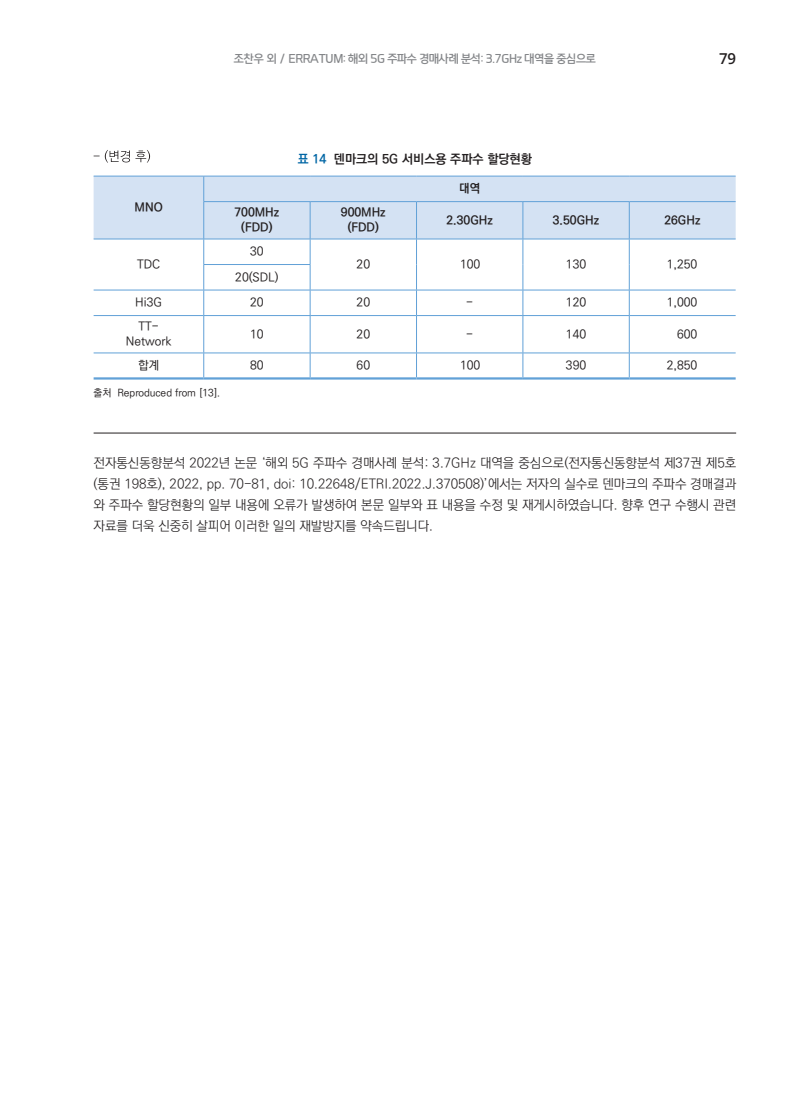
<style>
.page{position:relative;width:800px;height:1106px;background:#fff}
.page>*{position:absolute;margin:0;border:0;box-sizing:border-box;transform-origin:0 0}
.t1{font:600 15px "Open Sans";color:#231f20}
.단락_스타일_3{font:300 13.2px/21px "Ko Pub Dotum";letter-spacing:-.005em;color:#231f20;text-align:justify}
._2022표제목볼드{font:700 12.75px "Ko Pub Dotum";color:#231f20}
._2022테이블{font:500 12px "Ko Pub Dotum";color:#231f20}
._2022테이블-2{font:700 12px "Ko Pub Dotum";color:#231f20}
.t2{font:10.95px "paybooc OTF Bold";letter-spacing:-.02em;color:#848689}
.캡션출처{font:500 10.2px "Ko Pub Dotum";color:#231f20}
.s1{color:#0166a5}
</style>
<div class="page">
<hr style="left:94px;top:433px;width:642px;height:1px;background:#231f20">
<div style="left:94px;top:177px;width:641px;height:62px;background:#d4e2f3"></div>
<hr style="left:94px;top:176px;width:110px;height:1px;background:#61a1d7">
<hr style="left:204px;top:176px;width:106px;height:1px;background:#61a1d7">
<svg style="left:203px;top:176px;width:1px;height:25px"></svg>
<hr style="left:310px;top:176px;width:106px;height:1px;background:#61a1d7">
<hr style="left:416px;top:176px;width:106px;height:1px;background:#61a1d7">
<hr style="left:522px;top:176px;width:107px;height:1px;background:#61a1d7">
<hr style="left:629px;top:176px;width:106px;height:1px;background:#61a1d7">
<hr style="left:203px;top:201px;width:107px;height:1px;background:#61a1d7">
<hr style="left:203px;top:202px;width:1px;height:37px;background:#61a1d7">
<hr style="left:310px;top:201px;width:106px;height:1px;background:#61a1d7">
<hr style="left:310px;top:202px;width:1px;height:37px;background:#61a1d7">
<hr style="left:416px;top:201px;width:106px;height:1px;background:#61a1d7">
<hr style="left:416px;top:202px;width:1px;height:37px;background:#61a1d7">
<hr style="left:522px;top:201px;width:107px;height:1px;background:#61a1d7">
<hr style="left:522px;top:202px;width:1px;height:37px;background:#61a1d7">
<hr style="left:629px;top:201px;width:106px;height:1px;background:#61a1d7">
<hr style="left:629px;top:202px;width:1px;height:37px;background:#61a1d7">
<hr style="left:94px;top:239px;width:110px;height:1px;background:#61a1d7">
<hr style="left:204px;top:239px;width:106px;height:1px;background:#61a1d7">
<hr style="left:310px;top:239px;width:106px;height:1px;background:#61a1d7">
<hr style="left:416px;top:239px;width:106px;height:1px;background:#61a1d7">
<hr style="left:522px;top:239px;width:107px;height:1px;background:#61a1d7">
<hr style="left:629px;top:239px;width:106px;height:1px;background:#61a1d7">
<hr style="left:203px;top:264px;width:107px;height:1px;background:#61a1d7">
<hr style="left:94px;top:290px;width:110px;height:1px;background:#61a1d7">
<hr style="left:204px;top:290px;width:106px;height:1px;background:#61a1d7">
<svg style="left:203px;top:239px;width:1px;height:76px"></svg>
<hr style="left:310px;top:290px;width:106px;height:1px;background:#61a1d7">
<svg style="left:310px;top:239px;width:1px;height:76px"></svg>
<hr style="left:416px;top:290px;width:106px;height:1px;background:#61a1d7">
<svg style="left:416px;top:239px;width:1px;height:76px"></svg>
<hr style="left:522px;top:290px;width:107px;height:1px;background:#61a1d7">
<svg style="left:522px;top:239px;width:1px;height:76px"></svg>
<hr style="left:629px;top:290px;width:106px;height:1px;background:#61a1d7">
<svg style="left:629px;top:239px;width:1px;height:76px"></svg>
<hr style="left:94px;top:315px;width:110px;height:1px;background:#61a1d7">
<hr style="left:204px;top:315px;width:106px;height:1px;background:#61a1d7">
<hr style="left:203px;top:316px;width:1px;height:37px;background:#61a1d7">
<hr style="left:310px;top:315px;width:106px;height:1px;background:#61a1d7">
<hr style="left:310px;top:316px;width:1px;height:37px;background:#61a1d7">
<hr style="left:416px;top:315px;width:106px;height:1px;background:#61a1d7">
<hr style="left:416px;top:316px;width:1px;height:37px;background:#61a1d7">
<hr style="left:522px;top:315px;width:107px;height:1px;background:#61a1d7">
<hr style="left:522px;top:316px;width:1px;height:37px;background:#61a1d7">
<hr style="left:629px;top:315px;width:106px;height:1px;background:#61a1d7">
<hr style="left:629px;top:316px;width:1px;height:37px;background:#61a1d7">
<hr style="left:94px;top:353px;width:110px;height:1px;background:#61a1d7">
<hr style="left:204px;top:353px;width:106px;height:1px;background:#61a1d7">
<svg style="left:203px;top:353px;width:1px;height:24px"></svg>
<hr style="left:310px;top:353px;width:106px;height:1px;background:#61a1d7">
<svg style="left:310px;top:353px;width:1px;height:24px"></svg>
<hr style="left:416px;top:353px;width:106px;height:1px;background:#61a1d7">
<svg style="left:416px;top:353px;width:1px;height:24px"></svg>
<hr style="left:522px;top:353px;width:107px;height:1px;background:#61a1d7">
<svg style="left:522px;top:353px;width:1px;height:24px"></svg>
<hr style="left:629px;top:353px;width:106px;height:1px;background:#61a1d7">
<svg style="left:629px;top:353px;width:1px;height:24px"></svg>
<hr style="left:94px;top:377px;width:110px;height:2px;background:#61a1d7">
<hr style="left:204px;top:377px;width:106px;height:2px;background:#61a1d7">
<hr style="left:310px;top:377px;width:106px;height:2px;background:#61a1d7">
<hr style="left:416px;top:377px;width:106px;height:2px;background:#61a1d7">
<hr style="left:522px;top:377px;width:107px;height:2px;background:#61a1d7">
<hr style="left:629px;top:377px;width:106px;height:2px;background:#61a1d7">
<svg style="left:94px;top:150px;width:56px;height:13px"></svg>
<p class="t2" style="left:234px;top:52px;width:363px">조찬우 외 / ERRATUM: 해외 5G 주파수 경매사례 분석: 3.7GHz 대역을 중심으로</p>
<p class="t1" style="left:718px;top:48px;width:19px">79</p>
<p class="_2022표제목볼드" style="left:298px;top:152px;width:235px"><span class="s1">표 14</span> 덴마크의 5G 서비스용 주파수 할당현황</p>
<p class="_2022테이블-2" style="left:134px;top:201px;width:30px">MNO</p>
<p class="_2022테이블" style="left:137px;top:258px;width:25px">TDC</p>
<p class="_2022테이블-2" style="left:234px;top:206px;width:46px">700MHz</p>
<p class="_2022테이블-2" style="left:241px;top:221px;width:33px">(FDD)</p>
<p class="_2022테이블" style="left:250px;top:245px;width:15px">30</p>
<p class="_2022테이블" style="left:235px;top:271px;width:45px">20(SDL)</p>
<p class="_2022테이블-2" style="left:341px;top:206px;width:46px">900MHz</p>
<p class="_2022테이블-2" style="left:347px;top:221px;width:33px">(FDD)</p>
<p class="_2022테이블-2" style="left:459px;top:182px;width:22px">대역</p>
<p class="_2022테이블-2" style="left:446px;top:214px;width:48px">2.30GHz</p>
<p class="_2022테이블-2" style="left:552px;top:214px;width:48px">3.50GHz</p>
<p class="_2022테이블-2" style="left:664px;top:214px;width:38px">26GHz</p>
<p class="_2022테이블" style="left:356px;top:258px;width:15px">20</p>
<p class="_2022테이블" style="left:460px;top:258px;width:22px">100</p>
<p class="_2022테이블" style="left:566px;top:258px;width:22px">130</p>
<p class="_2022테이블" style="left:666px;top:258px;width:32px">1,250</p>
<p class="_2022테이블" style="left:135px;top:296px;width:28px">Hi3G</p>
<p class="_2022테이블" style="left:250px;top:296px;width:15px">20</p>
<p class="_2022테이블" style="left:356px;top:296px;width:15px">20</p>
<p class="_2022테이블" style="left:466px;top:296px;width:8px">-</p>
<p class="_2022테이블" style="left:566px;top:296px;width:22px">120</p>
<p class="_2022테이블" style="left:666px;top:296px;width:32px">1,000</p>
<p class="_2022테이블" style="left:138px;top:320px;width:22px">TT-</p>
<p class="_2022테이블" style="left:126px;top:335px;width:47px">Network</p>
<p class="_2022테이블" style="left:250px;top:328px;width:15px">10</p>
<p class="_2022테이블" style="left:356px;top:328px;width:15px">20</p>
<p class="_2022테이블" style="left:466px;top:328px;width:8px">-</p>
<p class="_2022테이블" style="left:566px;top:328px;width:22px">140</p>
<p class="_2022테이블" style="left:677px;top:328px;width:22px">600</p>
<p class="_2022테이블" style="left:138px;top:359px;width:22px">합계</p>
<p class="_2022테이블" style="left:250px;top:359px;width:15px">80</p>
<p class="_2022테이블" style="left:356px;top:359px;width:15px">60</p>
<p class="_2022테이블" style="left:460px;top:359px;width:22px">100</p>
<p class="_2022테이블" style="left:566px;top:359px;width:22px">390</p>
<p class="_2022테이블" style="left:666px;top:359px;width:32px">2,850</p>
<p class="캡션출처" style="left:94px;top:388px;width:128px">출처 Reproduced from [13].</p>
<p class="단락_스타일_3" style="left:94px;top:453px;width:644px">전자통신동향분석 2022년 논문 ‘해외 5G 주파수 경매사례 분석: 3.7GHz 대역을 중심으로(전자통신동향분석 제37권 제5호 (통권 198호), 2022, pp. 70-81, doi: 10.22648/ETRI.2022.J.370508)’에서는 저자의 실수로 덴마크의 주파수 경매결과 와 주파수 할당현황의 일부 내용에 오류가 발생하여 본문 일부와 표 내용을 수정 및 재게시하였습니다. 향후 연구 수행시 관련 자료를 더욱 신중히 살피어 이러한 일의 재발방지를 약속드립니다.</p>
</div>
